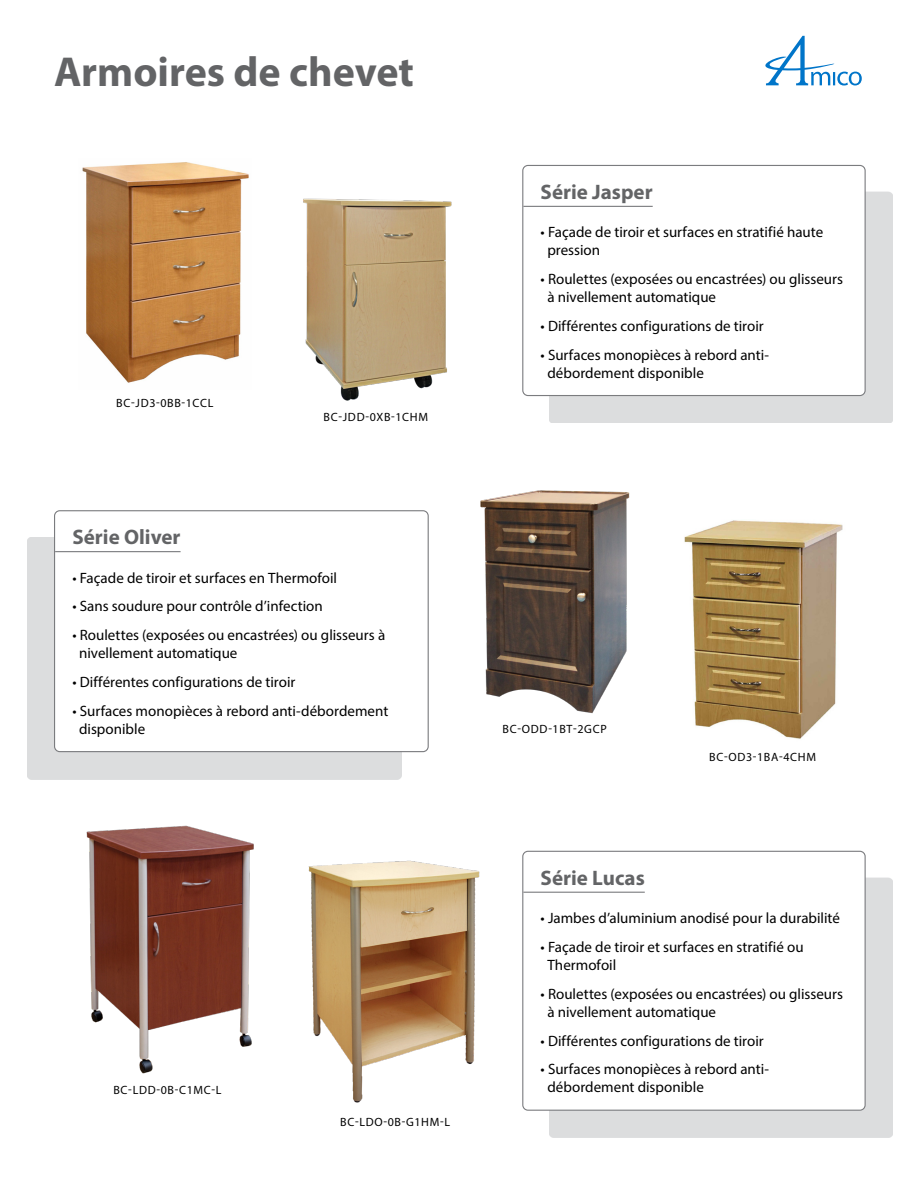
<style>
.page{position:relative;width:918px;height:1188px;background:#fff}
.page>*{position:absolute;margin:0;border:0;box-sizing:border-box;transform-origin:0 0}
.APC_-_Product_Name{font:700 42px "Myriad Pro";color:#636466}
.APC_-_Box_Title_Underline{font:700 21px "Myriad Pro";color:#636466}
.t1{font:15px/18px "Myriad Pro";color:#000}
.APC_-_PART_NUMBER{font:12px "Myriad Pro";letter-spacing:.06em;color:#000}
</style>
<div class="page">
<svg style="left:765px;top:36px;width:97px;height:50px"></svg>
<div style="left:27px;top:537px;width:375px;height:242px;background:#dcddde"></div>
<div style="left:55px;top:511px;width:373px;height:241px;background:#fff;border-radius:5px"></div>
<hr style="left:55px;top:551px;width:126px;height:1px;background:#7b7c7f">
<div style="left:54px;top:510px;width:375px;height:242px;border:1px solid #7b7c7f;border-radius:5px"></div>
<div style="left:549px;top:192px;width:344px;height:231px;background:#dcddde"></div>
<div style="left:523px;top:165px;width:342px;height:231px;background:#fff;border-radius:5px"></div>
<hr style="left:523px;top:206px;width:130px;height:1px;background:#7b7c7f">
<div style="left:522px;top:165px;width:344px;height:231px;border:1px solid #7b7c7f;border-radius:5px"></div>
<div style="left:549px;top:878px;width:344px;height:260px;background:#dcddde"></div>
<div style="left:523px;top:851px;width:342px;height:259px;background:#fff;border-radius:5px"></div>
<hr style="left:523px;top:892px;width:122px;height:1px;background:#7b7c7f">
<div style="left:522px;top:851px;width:344px;height:260px;border:1px solid #7b7c7f;border-radius:5px"></div>
<img style="left:303px;top:198px;width:149px;height:203px">
<img style="left:82px;top:162px;width:167px;height:221px">
<img style="left:308px;top:860px;width:172px;height:243px">
<img style="left:86px;top:825px;width:168px;height:249px">
<img style="left:480px;top:490px;width:150px;height:224px">
<img style="left:684px;top:520px;width:159px;height:219px">
<p class="APC_-_Product_Name" style="left:54px;top:44px;width:362px">Armoires de chevet</p>
<p class="APC_-_PART_NUMBER" style="left:116px;top:396px;width:99px">BC-JD3-0BB-1CCL</p>
<p class="APC_-_PART_NUMBER" style="left:324px;top:410px;width:106px">BC-JDD-0XB-1CHM</p>
<p class="APC_-_Box_Title_Underline" style="left:72px;top:524px;width:110px">Série Oliver</p>
<p class="t1" style="left:72px;top:568px;width:266px">• Façade de tiroir et surfaces en Thermofoil</p>
<p class="t1" style="left:72px;top:597px;width:252px">• Sans soudure pour contrôle d’infection</p>
<p class="t1" style="left:79px;top:626px;width:308px;text-indent:-7px">• Roulettes (exposées ou encastrées) ou glisseurs à nivellement automatique</p>
<p class="t1" style="left:72px;top:673px;width:225px">• Différentes configurations de tiroir</p>
<p class="t1" style="left:79px;top:702px;width:311px;text-indent:-7px">• Surfaces monopièces à rebord anti-débordement disponible</p>
<p class="APC_-_PART_NUMBER" style="left:113px;top:1083px;width:110px">BC-LDD-0B-C1MC-L</p>
<p class="APC_-_PART_NUMBER" style="left:340px;top:1115px;width:112px">BC-LDO-0B-G1HM-L</p>
<p class="APC_-_Box_Title_Underline" style="left:541px;top:178px;width:114px">Série Jasper</p>
<p class="t1" style="left:547px;top:223px;width:277px;text-indent:-7px">• Façade de tiroir et surfaces en stratifié haute pression</p>
<p class="t1" style="left:547px;top:270px;width:297px;text-indent:-7px">• Roulettes (exposées ou encastrées) ou glisseurs à nivellement automatique</p>
<p class="t1" style="left:541px;top:317px;width:225px">• Différentes configurations de tiroir</p>
<p class="t1" style="left:547px;top:345px;width:223px;text-indent:-7px">• Surfaces monopièces à rebord anti&shy;débordement disponible</p>
<p class="APC_-_PART_NUMBER" style="left:503px;top:722px;width:106px">BC-ODD-1BT-2GCP</p>
<p class="APC_-_PART_NUMBER" style="left:709px;top:750px;width:108px">BC-OD3-1BA-4CHM</p>
<p class="APC_-_Box_Title_Underline" style="left:541px;top:864px;width:106px">Série Lucas</p>
<p class="t1" style="left:541px;top:909px;width:301px">• Jambes d’aluminium anodisé pour la durabilité</p>
<p class="t1" style="left:547px;top:938px;width:258px;text-indent:-7px">• Façade de tiroir et surfaces en stratifié ou<br>Thermofoil</p>
<p class="t1" style="left:547px;top:984px;width:297px;text-indent:-7px">• Roulettes (exposées ou encastrées) ou glisseurs à nivellement automatique</p>
<p class="t1" style="left:541px;top:1031px;width:225px">• Différentes configurations de tiroir</p>
<p class="t1" style="left:547px;top:1060px;width:223px;text-indent:-7px">• Surfaces monopièces à rebord anti&shy;débordement disponible</p>
</div>
